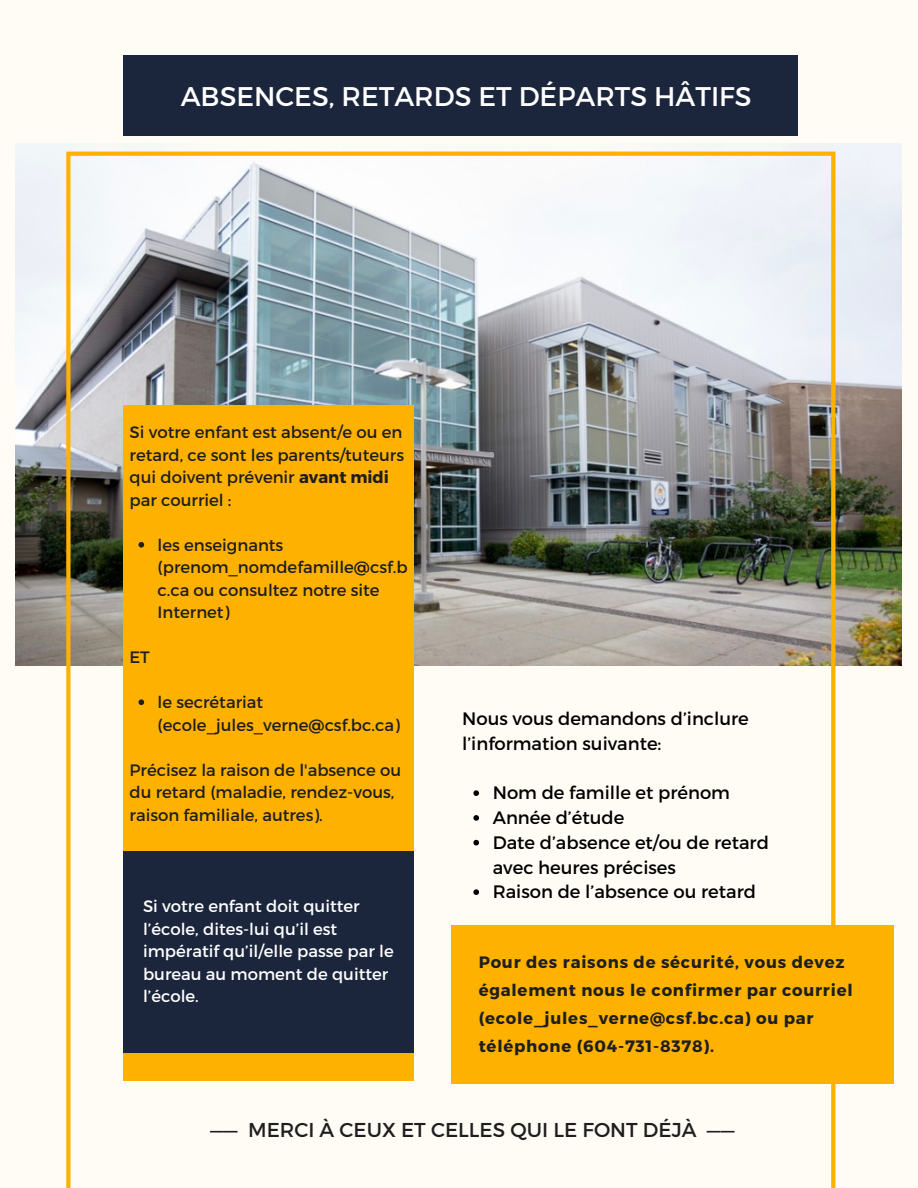
<style>
.page{position:relative;width:918px;height:1188px;background:#fffbf5}
.page>*{position:absolute;margin:0;border:0;box-sizing:border-box;transform-origin:0 0}
.t1{font:27px "Montserrat";color:#fff}
.t2{font:20.1px "Montserrat";color:#1e1e1e}
.t3{font:18px/24.8px "Montserrat";color:#000}
.t4{font:16.5px/22.5px "Montserrat";color:#1e1e1e}
.t5{font:700 16.5px/28.2px "Montserrat";letter-spacing:.05em;color:#1e1e1e}
.t6{font:16.5px/22.5px "Montserrat";color:#fff}
.s1{font-weight:700}
</style>
<div class="page">
<img style="left:15px;top:144px;width:887px;height:522px">
<img style="left:66px;top:152px;width:769px;height:1036px">
<div style="left:124px;top:55px;width:674px;height:81px;background:#1b253c"></div>
<div style="left:123px;top:405px;width:291px;height:675px;background:#ffb100"></div>
<div style="left:451px;top:925px;width:443px;height:158px;background:#ffb100"></div>
<div style="left:123px;top:851px;width:291px;height:202px;background:#1b253c"></div>
<svg style="left:139px;top:542px;width:5px;height:6px"></svg>
<svg style="left:139px;top:699px;width:5px;height:6px"></svg>
<svg style="left:473px;top:790px;width:6px;height:6px"></svg>
<svg style="left:473px;top:815px;width:6px;height:6px"></svg>
<svg style="left:473px;top:840px;width:6px;height:5px"></svg>
<svg style="left:473px;top:889px;width:6px;height:6px"></svg>
<p class="t1" style="left:181px;top:79px;width:572px">ABSENCES, RETARDS ET DÉPARTS HÂTIFS</p>
<p class="t4" style="left:130px;top:421px;width:276px">Si votre enfant est absent/e ou en retard, ce sont les parents/tuteurs qui doivent prévenir <span class="s1">avant midi </span>par courriel :</p>
<p class="t4" style="left:158px;top:533px;width:251px">les enseignants (prenom_nomdefamille@csf.b c.ca ou consultez notre site<br>Internet)</p>
<p class="t4" style="left:130px;top:646px;width:22px">ET</p>
<p class="t4" style="left:158px;top:691px;width:244px">le secrétariat (ecole_jules_verne@csf.bc.ca)</p>
<p class="t4" style="left:130px;top:758px;width:273px">Précisez la raison de l'absence ou du retard (maladie, rendez-vous, raison familiale, autres).</p>
<p class="t6" style="left:143px;top:894px;width:252px">Si votre enfant doit quitter l’école, dites-lui qu’il est impératif qu’il/elle passe par le bureau au moment de quitter l’école.</p>
<p class="t3" style="left:462px;top:705px;width:288px">Nous vous demandons d’inclure l’information suivante:</p>
<p class="t3" style="left:493px;top:780px;width:239px">Nom de famille et prénom</p>
<p class="t3" style="left:493px;top:804px;width:133px">Année d’étude</p>
<p class="t3" style="left:493px;top:829px;width:278px">Date d’absence et/ou de retard avec heures précises</p>
<p class="t3" style="left:493px;top:879px;width:265px">Raison de l’absence ou retard</p>
<p class="t5" style="left:479px;top:947px;width:376px">Pour des raisons de sécurité, vous devez également nous le confirmer par courriel (ecole_jules_verne@csf.bc.ca) ou par téléphone (604-731-8378).</p>
<p class="t2" style="left:210px;top:1117px;width:526px">—— MERCI À CEUX ET CELLES QUI LE FONT DÉJÀ ——</p>
</div>
